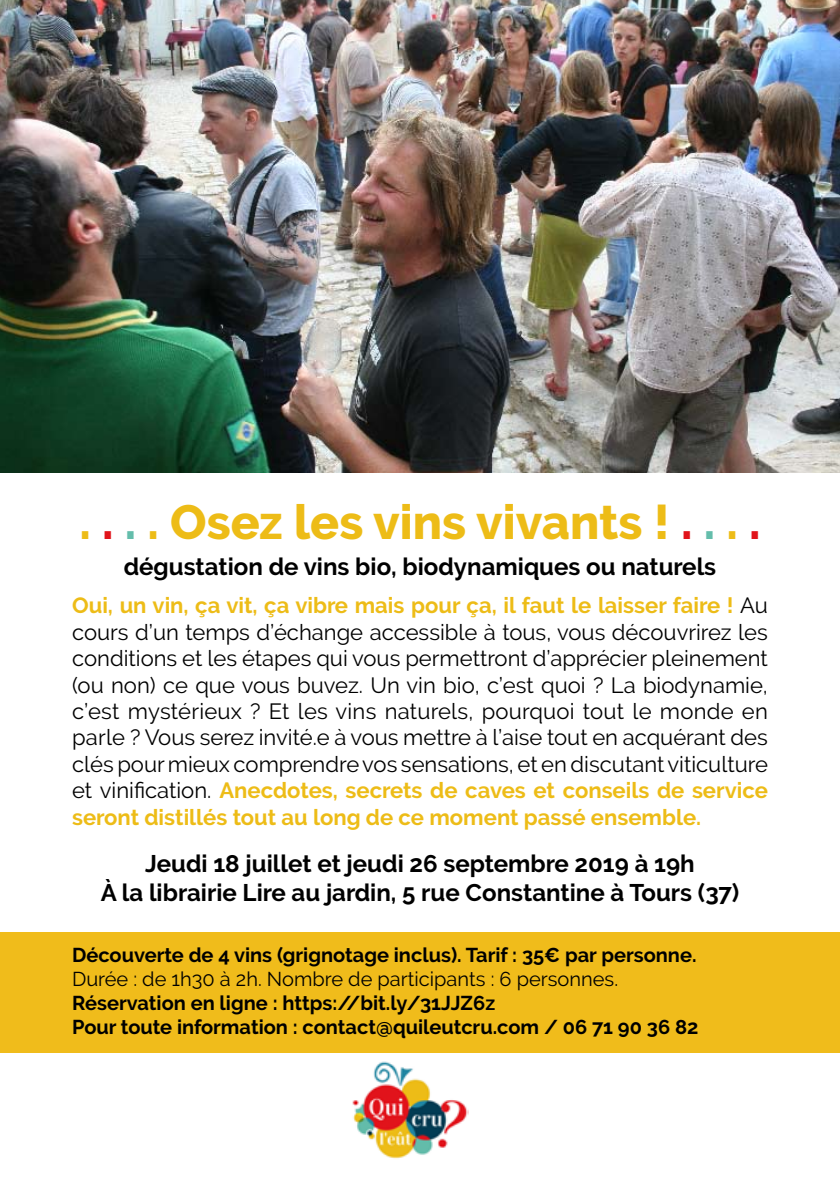
<style>
.page{position:relative;width:840px;height:1191px;background:#fff}
.page>*{position:absolute;margin:0;border:0;box-sizing:border-box;transform-origin:0 0}
.t1{font:800 48px "Raleway";color:#edbc17}
.t2{font:700 24px/28.8px "Raleway";color:#000;text-align:center}
.t3{font:22px/26.4px "Raleway";color:#000;text-align:justify}
.t4{font:700 20px/24px "Raleway";color:#000}
.t5{font:20px "Raleway";color:#000}
.s1{color:#e1141b}
.s2{color:#64bdab}
.s3{font-weight:700;color:#edbc17}
</style>
<div class="page">
<div style="left:0;top:932px;width:839px;height:121px;background:#f0bc1b"></div>
<img style="left:0;top:0;width:839px;height:472px">
<img style="left:352px;top:1061px;width:116px;height:98px">
<h1 class="t1" style="left:79px;top:494px;width:682px">. <span class="s1">.</span> <span class="s2">.</span> . Osez les vins vivants ! <span class="s1">.</span> <span class="s2">.</span> . <span class="s1">.</span></h1>
<p class="t2" style="left:124px;top:552px;width:593px">dégustation de vins bio, biodynamiques ou naturels</p>
<p class="t3" style="left:72px;top:592px;width:697px"><span class="s3">Oui, un vin, ça vit, ça vibre mais pour ça, il faut le laisser faire !</span> Au cours d’un temps d’échange accessible à tous, vous découvrirez les conditions et les étapes qui vous permettront d’apprécier pleinement (ou non) ce que vous buvez. Un vin bio, c’est quoi ? La biodynamie, c’est mystérieux ? Et les vins naturels, pourquoi tout le monde en parle ? Vous serez invité.e à vous mettre à l’aise tout en acquérant des clés pour mieux comprendre vos sensations, et en discutant viticulture et vinification. <span class="s3">Anecdotes, secrets de caves et conseils de service seront distillés tout au long de ce moment passé ensemble.</span></p>
<p class="t2" style="left:101px;top:849px;width:639px">Jeudi 18 juillet et jeudi 26 septembre 2019 à 19h<br>À la librairie Lire au jardin, 5 rue Constantine à Tours (37)</p>
<p class="t4" style="left:72px;top:942px;width:625px">Découverte de 4 vins (grignotage inclus). Tarif : 35€ par personne.</p>
<p class="t5" style="left:72px;top:967px;width:547px">Durée : de 1h30 à 2h. Nombre de participants : 6 personnes.</p>
<p class="t4" style="left:72px;top:990px;width:627px">Réservation en ligne : https://bit.ly/31JJZ6z<br>Pour toute information : contact@quileutcru.com / 06 71 90 36 82</p>
</div>
